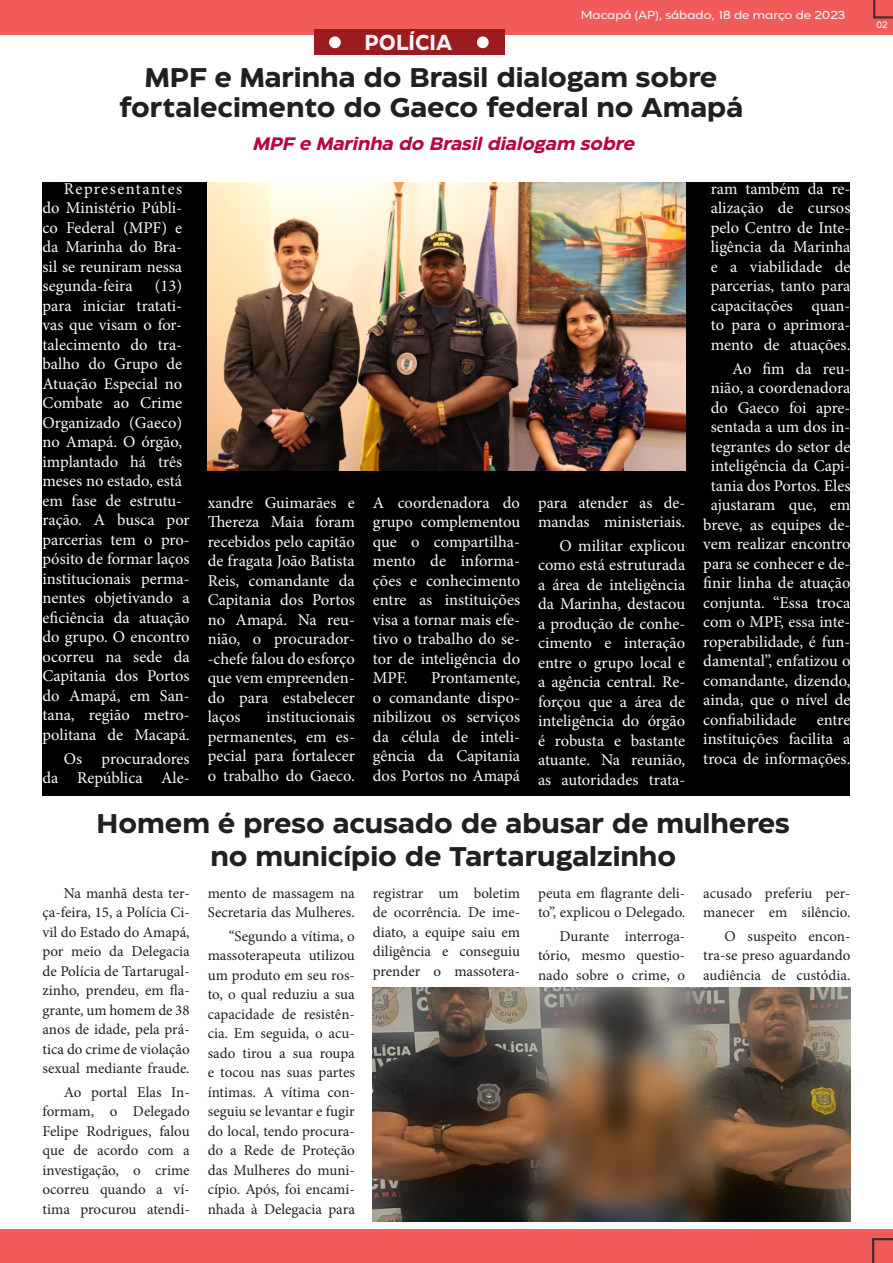
<style>
.page{position:relative;width:893px;height:1263px;background:#fff}
.page>*{position:absolute;margin:0;border:0;box-sizing:border-box;transform-origin:0 0}
.t1{font:700 27px/33px "Eastman Roman Trial";color:#231f20;text-align:center}
.t2{font:700 21.6px "Eastman Roman Trial";color:#f5f5f6;scale:.93 1}
.t3{font:italic 700 18px "Eastman Roman Trial";color:#ba053c}
.t4{font:16.5px/19.5px "Minion Pro";color:#fafafa;text-align:justify}
.t5{font:15px/19.5px "Minion Pro";color:#231f20;text-align:justify}
.t6{font:500 11.1px "Kentledge";color:#f8f6f7;scale:1.16 1}
.t7{font:500 9px "Kentledge";color:#fcfcfc}
</style>
<div class="page">
<div style="left:0;top:1230px;width:893px;height:33px;background:#f15c5a"></div>
<svg style="left:872px;top:1238px;width:21px;height:25px"></svg>
<div style="left:0;top:0;width:893px;height:35px;background:#f15c5a"></div>
<svg style="left:873px;top:0;width:20px;height:19px"></svg>
<div style="left:315px;top:30px;width:190px;height:25px;background:#9c1b1f"></div>
<div style="left:477px;top:36px;width:12px;height:12px;background:#fff;border-radius:50%"></div>
<div style="left:329px;top:36px;width:12px;height:12px;background:#fff;border-radius:50%"></div>
<div style="left:43px;top:182px;width:807px;height:613px;background:#000"></div>
<img style="left:208px;top:182px;width:477px;height:288px">
<img style="left:373px;top:988px;width:477px;height:234px">
<p class="t2" style="left:365px;top:25px;width:96px">POLÍCIA</p>
<p class="t6" style="left:581px;top:7px;width:230px">Macapá (AP), sábado, 18 de março de 2023</p>
<p class="t1" style="left:145px;top:59px;width:574px">MPF e Marinha do Brasil dialogam sobre</p>
<p class="t1" style="left:119px;top:88px;width:625px">fortalecimento do Gaeco federal no Amapá</p>
<p class="t4" style="left:43px;top:179px;width:141px;text-indent:21px">Representantes do Ministério Públi&shy;co Federal (MPF) e da Marinha do Bra&shy;sil se reuniram nessa segunda-feira</p>
<p class="t4" style="left:43px;top:276px;width:149px;text-align:left;text-indent:112px">(13) para iniciar tratati&shy;vas que visam o for&shy;talecimento do tra&shy;balho do Grupo de<br>Atuação Especial no<br>Combate ao Crime<br>Organizado (Gaeco) no Amapá. O órgão, implantado há três meses no estado, está em fase de estrutu&shy;ração. A busca por parcerias tem o pro&shy;pósito de formar laços institucionais perma&shy;nentes objetivando a eficiência da atuação do grupo. O encontro ocorreu na sede da<br>Capitania dos Portos do Amapá, em San&shy;tana, região metro&shy;politana de Macapá.</p>
<p class="t4" style="left:43px;top:749px;width:149px;text-align:right">Os procuradores<br>da República Ale-</p>
<p class="t3" style="left:252px;top:129px;width:389px">MPF e Marinha do Brasildialogam sobre</p>
<p class="t4" style="left:208px;top:493px;width:149px">xandre Guimarães e Thereza Maia foram recebidos pelo capitão de fragata João Batista Reis, comandante da Capitania dos Portos no Amapá. Na reu&shy;nião, o procurador--chefe falou do esforço que vem empreenden&shy;do para estabelecer laços</p>
<p class="t4" style="left:208px;top:707px;width:149px;text-indent:59px">institucionais permanentes, em es&shy;pecial para fortalecer o trabalho do Gaeco.</p>
<p class="t4" style="left:373px;top:493px;width:149px">A coordenadora do grupo complementou que o compartilha&shy;mento de informa&shy;ções e conhecimento entre as instituições visa a tornar mais efe&shy;tivo o trabalho do se&shy;tor de inteligência do MPF.</p>
<p class="t4" style="left:373px;top:668px;width:149px;text-indent:58px">Prontamente, o comandante dispo&shy;nibilizou os serviços da célula de inteli&shy;gência da Capitania dos Portos no Amapá</p>
<p class="t4" style="left:538px;top:493px;width:149px">para atender as de&shy;mandas ministeriais.</p>
<p class="t4" style="left:538px;top:536px;width:149px;text-indent:21px">O militar explicou como está estruturada a área de inteligência da Marinha, destacou a produção de conhe&shy;cimento e interação entre o grupo local e a agência central. Re&shy;forçou que a área de inteligência do órgão é robusta e bastante atuante. Na reunião, as autoridades trata-</p>
<p class="t4" style="left:711px;top:179px;width:141px">ram também da re&shy;alização de cursos pelo Centro de Inte&shy;ligência da Marinha e a viabilidade de parcerias, tanto para capacitações quan&shy;to para o aprimora&shy;mento de atuações.</p>
<p class="t4" style="left:703px;top:359px;width:149px;text-align:right">Ao fim da reu&shy;nião, a coordenadora do Gaeco foi apre&shy;sentada a um dos in&shy;tegrantes do setor de inteligência da Capi&shy;tania dos Portos. Eles ajustaram que, em breve, as equipes de&shy;vem realizar encontro para se conhecer e de&shy;finir linha de atuação conjunta. “Essa troca com o MPF, essa inte&shy;roperabilidade, é fun&shy;damental”, enfatizou o comandante, dizendo, ainda, que o nível de confiabilidade entre instituições facilita a troca de informações.</p>
<p class="t1" style="left:97px;top:804px;width:695px">Homem é preso acusado de abusar de mulheres no município de Tartarugalzinho</p>
<p class="t5" style="left:43px;top:883px;width:149px;text-indent:21px">Na manhã desta ter&shy;ça-feira, 15, a Polícia Ci&shy;vil do Estado do Amapá, por meio da Delegacia de Polícia de Tartarugal&shy;zinho, prendeu, em fla&shy;grante, um homem de 38 anos de idade, pela prá&shy;tica do crime de violação sexual mediante fraude.</p>
<p class="t5" style="left:43px;top:1082px;width:149px;text-indent:21px">Ao portal Elas In&shy;formam, o Delegado Felipe Rodrigues, falou que de acordo com a investigação, o crime ocorreu quando a ví&shy;tima procurou atendi-</p>
<p class="t5" style="left:208px;top:883px;width:149px">mento de massagem na<br>Secretaria das Mulheres.</p>
<p class="t5" style="left:208px;top:926px;width:149px;text-indent:21px">“Segundo a vítima, o massoterapeuta utilizou um produto em seu ros&shy;to, o qual reduziu a sua capacidade de resistên&shy;cia. Em seguida, o acu&shy;sado tirou a sua roupa e tocou nas suas partes íntimas. A vítima con&shy;seguiu se levantar e fugir do local, tendo procura&shy;do a Rede de Proteção das Mulheres do muni&shy;cípio. Após, foi encami&shy;nhada à Delegacia para</p>
<p class="t5" style="left:373px;top:883px;width:149px">registrar um boletim de ocorrência. De ime&shy;diato, a equipe saiu em diligência e conseguiu prender o massotera-</p>
<p class="t5" style="left:538px;top:883px;width:149px">peuta em flagrante deli&shy;to”, explicou o Delegado.</p>
<p class="t5" style="left:538px;top:926px;width:149px;text-indent:21px">Durante interroga&shy;tório, mesmo questio&shy;nado sobre o crime, o</p>
<p class="t5" style="left:703px;top:883px;width:149px">acusado preferiu per&shy;manecer em silêncio.</p>
<p class="t5" style="left:703px;top:926px;width:149px;text-indent:21px">O suspeito encon&shy;tra-se preso aguardando audiência de custódia.</p>
<p class="t7" style="left:877px;top:19px;width:13px">02</p>
</div>
